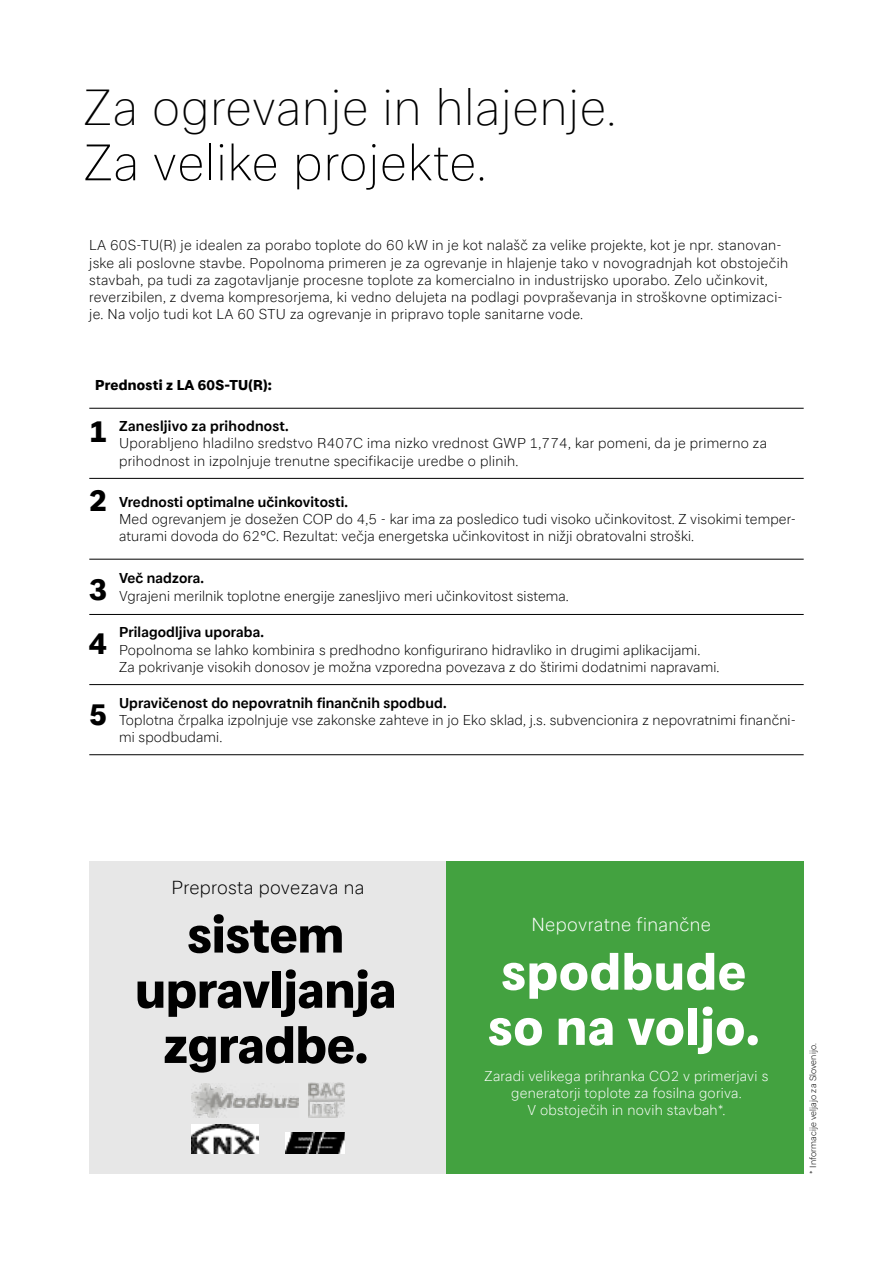
<style>
.page{position:relative;width:893px;height:1263px;background:#fff}
.page>*{position:absolute;margin:0;border:0;box-sizing:border-box;transform-origin:0 0}
.t1{font:100 50.4px/55.2px "Glen Dimplex Sans";letter-spacing:.02em;color:#000}
.t2{font:800 50.4px/55.2px "Glen Dimplex Sans";color:#000;text-align:center}
.t3{font:800 50.4px/55.2px "Glen Dimplex Sans";letter-spacing:.02em;color:#fff}
.t4{font:800 30px/54.2px "Glen Dimplex Sans";color:#000}
.t5{font:300 18.75px "Glen Dimplex Sans";letter-spacing:.02em;color:#000}
.t6{font:300 18.75px "Glen Dimplex Sans";letter-spacing:.02em;color:#fff}
.t7{font:300 14.25px/17.2px "Glen Dimplex Sans";letter-spacing:.01em;color:#000}
.t8{font:700 14.25px "Glen Dimplex Sans";letter-spacing:.01em;color:#000}
.t9{font:300 14.25px/17.2px "Glen Dimplex Sans";letter-spacing:.02em;color:#fff;text-align:center}
.t10{font:800 14.25px "Glen Dimplex Sans";letter-spacing:.02em;color:#000}
.t11{font:300 9px "Glen Dimplex Sans";letter-spacing:.01em;color:#000}
</style>
<div class="page">
<div style="left:89px;top:861px;width:357px;height:312px;background:#e7e7e7"></div>
<div style="left:446px;top:861px;width:358px;height:312px;background:#43a240"></div>
<img style="left:191px;top:1083px;width:108px;height:35px">
<img style="left:309px;top:1082px;width:36px;height:36px">
<img style="left:285px;top:1132px;width:60px;height:22px">
<img style="left:191px;top:1124px;width:67px;height:30px">
<hr style="left:89px;top:408px;width:715px;height:1px;background:#000">
<hr style="left:89px;top:478px;width:715px;height:1px;background:#000">
<hr style="left:89px;top:559px;width:715px;height:1px;background:#000">
<hr style="left:89px;top:614px;width:715px;height:1px;background:#000">
<hr style="left:89px;top:754px;width:715px;height:1px;background:#000">
<hr style="left:89px;top:684px;width:715px;height:1px;background:#000">
<h1 class="t1" style="left:84px;top:79px;width:534px">Za ogrevanje in hlajenje.<br>Za velike projekte.</h1>
<p class="t7" style="left:89px;top:236px;width:700px">LA 60S-TU(R) je idealen za porabo toplote do 60 kW in je kot nalašč za velike projekte, kot je npr. stanovan&shy;jske ali poslovne stavbe. Popolnoma primeren je za ogrevanje in hlajenje tako v novogradnjah kot obstoječih stavbah, pa tudi za zagotavljanje procesne toplote za komercialno in industrijsko uporabo. Zelo učinkovit, reverzibilen, z dvema kompresorjema, ki vedno delujeta na podlagi povpraševanja in stroškovne optimizaci&shy;je. Na voljo tudi kot LA 60 STU za ogrevanje in pripravo tople sanitarne vode.</p>
<p class="t10" style="left:95px;top:376px;width:178px">Prednosti z LA 60S-TU(R):</p>
<p class="t8" style="left:119px;top:417px;width:171px">Zanesljivo za prihodnost.</p>
<p class="t7" style="left:119px;top:434px;width:649px">Uporabljeno hladilno sredstvo R407C ima nizko vrednost GWP 1,774, kar pomeni, da je primerno za prihodnost in izpolnjuje trenutne specifikacije uredbe o plinih.</p>
<p class="t8" style="left:119px;top:493px;width:230px">Vrednosti optimalne učinkovitosti.</p>
<p class="t7" style="left:119px;top:510px;width:678px">Med ogrevanjem je dosežen COP do 4,5 - kar ima za posledico tudi visoko učinkovitost. Z visokimi temper&shy;aturami dovoda do 62°C. Rezultat: večja energetska učinkovitost in nižji obratovalni stroški.</p>
<p class="t8" style="left:119px;top:570px;width:86px">Več nadzora.</p>
<p class="t7" style="left:119px;top:587px;width:451px">Vgrajeni merilnik toplotne energije zanesljivo meri učinkovitost sistema.</p>
<p class="t8" style="left:119px;top:624px;width:146px">Prilagodljiva uporaba.</p>
<p class="t7" style="left:119px;top:641px;width:602px">Popolnoma se lahko kombinira s predhodno konfigurirano hidravliko in drugimi aplikacijami.<br>Za pokrivanje visokih donosov je možna vzporedna povezava z do štirimi dodatnimi napravami.</p>
<p class="t8" style="left:119px;top:694px;width:329px">Upravičenost do nepovratnih finančnih spodbud.</p>
<p class="t7" style="left:119px;top:711px;width:678px">Toplotna črpalka izpolnjuje vse zakonske zahteve in jo Eko sklad, j.s. subvencionira z nepovratnimi finančni&shy;mi spodbudami.</p>
<h2 class="t4" style="left:89px;top:404px;width:19px">1</h2>
<h2 class="t4" style="left:89px;top:474px;width:19px">2</h2>
<h2 class="t4" style="left:89px;top:563px;width:19px">3<br>4</h2>
<h2 class="t4" style="left:89px;top:687px;width:19px">5</h2>
<h3 class="t5" style="left:171px;top:876px;width:194px">Preprosta povezava na</h3>
<h1 class="t2" style="left:135px;top:907px;width:263px">sistem upravljanja zgradbe.</h1>
<h3 class="t6" style="left:531px;top:913px;width:181px">Nepovratne finančne</h3>
<h1 class="t3" style="left:488px;top:944px;width:273px">spodbude so na voljo.</h1>
<p class="t9" style="left:485px;top:1067px;width:285px">Zaradi velikega prihranka CO2 v primerjavi s generatorji toplote za fosilna goriva.<br>V obstoječih in novih stavbah*.</p>
<p class="t11" style="left:808px;top:1174px;width:132px;rotate:-90deg">* Informacije veljajo za Slovenijo.</p>
</div>
